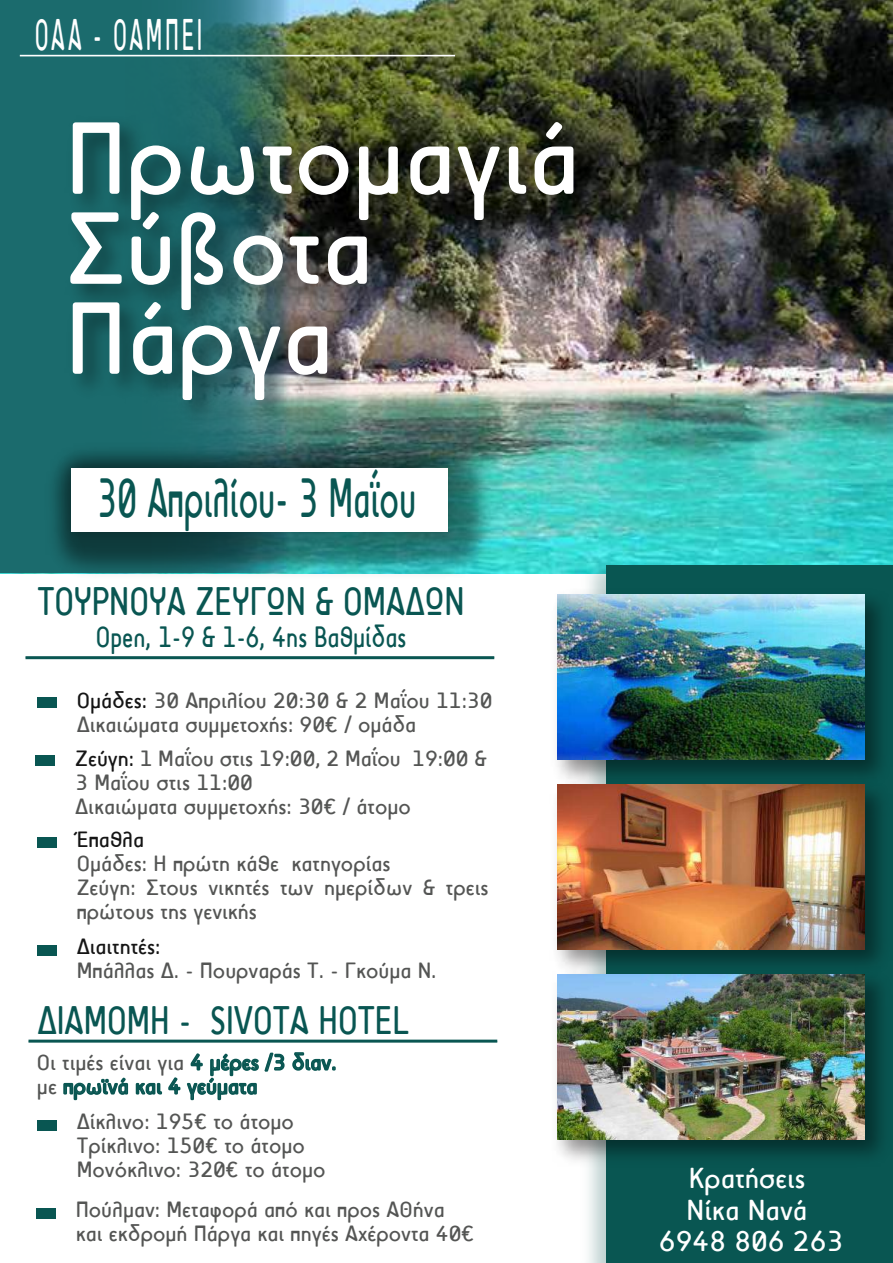
<style>
.page{position:relative;width:893px;height:1263px;background:#fff}
.page>*{position:absolute;margin:0;border:0;box-sizing:border-box;transform-origin:0 0}
.t1{font:105px/90px "Aka Acid Sci Fly";color:#fff}
.t2{font:56.25px "Aka Acid Sci Fly";color:#095652;scale:.63 1}
.t3{font:45.15px "Aka Acid Sci Fly";letter-spacing:.11em;color:#fff;scale:.52 1}
.t4{font:40.65px "Aka Acid Sci Fly";color:#095652;scale:.82 1}
.t5{font:30px "Aka Acid Sci Fly";color:#095652;scale:.82 1}
.t6{font:29.4px/31.3px "Aka Acid Sci Fly";color:#fff;text-align:center}
.t7{font:22.5px/24px "Aka Acid Sci Fly";color:#545554}
.t8{font:22.5px/24px "Aka Acid Sci Fly";color:#095652}
.t9{font:22.5px "Aka Acid Sci Fly";color:#151515}
.s1{color:#151515}
.s2{color:#545554}
</style>
<div class="page">
<img style="left:363px;top:0;width:530px;height:573px">
<img style="left:304px;top:0;width:59px;height:92px">
<svg style="left:0;top:0;width:304px;height:573px;background:#236e6d"></svg>
<img style="left:542px;top:516px;width:132px;height:747px">
<div style="left:606px;top:566px;width:287px;height:697px;background:#095652"></div>
<img style="left:542px;top:1037px;width:340px;height:156px">
<img style="left:558px;top:1037px;width:306px;height:102px">
<img style="left:542px;top:831px;width:340px;height:206px">
<img style="left:558px;top:831px;width:306px;height:118px">
<img style="left:518px;top:562px;width:375px;height:269px">
<img style="left:558px;top:595px;width:306px;height:164px">
<img style="left:52px;top:92px;width:562px;height:342px">
<img style="left:16px;top:412px;width:486px;height:162px">
<div style="left:71px;top:468px;width:377px;height:64px;background:#fff"></div>
<hr style="left:20px;top:55px;width:435px;height:1px;background:#fff">
<hr style="left:26px;top:656px;width:468px;height:3px;background:#095652">
<hr style="left:28px;top:1039px;width:469px;height:3px;background:#095652">
<svg style="left:63px;top:1052px;width:273px;height:49px"></svg>
<div style="left:37px;top:1120px;width:19px;height:10px;background:#095652"></div>
<div style="left:37px;top:697px;width:19px;height:10px;background:#095652"></div>
<div style="left:35px;top:756px;width:20px;height:10px;background:#095652"></div>
<div style="left:37px;top:837px;width:19px;height:11px;background:#095652"></div>
<div style="left:37px;top:945px;width:19px;height:10px;background:#095652"></div>
<div style="left:36px;top:1209px;width:19px;height:10px;background:#095652"></div>
<h3 class="t3" style="left:35px;top:8px;width:324px">ΟΑΑ - ΟΑΜΠΕΙ</h3>
<h1 class="t1" style="left:65px;top:113px;width:516px">Πρωτομαγιά<br>Σύβοτα<br>Πάργα</h1>
<h2 class="t2" style="left:97px;top:465px;width:509px">30 Απριλίου- 3 Μαΐου</h2>
<h3 class="t4" style="left:37px;top:577px;width:523px">ΤΟΥΡΝΟΥΑ ΖΕΥΓΩΝ &amp; ΟΜΑΔΩΝ</h3>
<h3 class="t5" style="left:96px;top:619px;width:380px">Open, 1-9 &amp; 1-6, 4ης Βαθμίδας</h3>
<p class="t7" style="left:77px;top:688px;width:417px"><span class="s1">Ομάδες:</span> 30 Απριλίου 20:30 &amp; 2 Μαΐου 11:30<br>Δικαιώματα συμμετοχής: 90€ / ομάδα</p>
<p class="t7" style="left:75px;top:746px;width:413px"><span class="s1">Ζεύγη:</span> 1 Μαΐου στις 19:00, 2 Μαΐου 19:00 &amp;<br>3 Μαΐου στις 11:00<br>Δικαιώματα συμμετοχής: 30€ / άτομο</p>
<p class="t9" style="left:77px;top:826px;width:69px">Έπαθλα</p>
<p class="t7" style="left:77px;top:851px;width:413px">Ομάδες: Η πρώτη κάθε κατηγορίας<br>Ζεύγη: Στους νικητές των ημερίδων &amp; τρεις πρώτους της γενικής</p>
<p class="t9" style="left:77px;top:933px;width:85px">Διαιτητές:</p>
<p class="t7" style="left:77px;top:959px;width:361px">Μπάλλας Δ. - Πουρναράς Τ. - Γκούμα Ν.</p>
<h3 class="t4" style="left:37px;top:996px;width:455px">ΔΙΑΜΟΜΗ - SIVOTA HOTEL</h3>
<p class="t8" style="left:37px;top:1050px;width:301px"><span class="s2">Οι τιμές είναι για</span> 4 μέρες /3 διαν. <span class="s2">με</span> πρωϊνά και 4 γεύματα</p>
<p class="t7" style="left:77px;top:1109px;width:250px">Δίκλινο: 195€ το άτομο<br>Τρίκλινο: 150€ το άτομο<br>Μονόκλινο: 320€ το άτομο</p>
<p class="t7" style="left:76px;top:1197px;width:400px">Πούλμαν: Μεταφορά από και προς ΑΘήνα και εκδρομή Πάργα και πηγές Αχέροντα 40€</p>
<h3 class="t6" style="left:659px;top:1162px;width:186px">Κρατήσεις<br>Νίκα Νανά<br>6948 806 263</h3>
</div>
